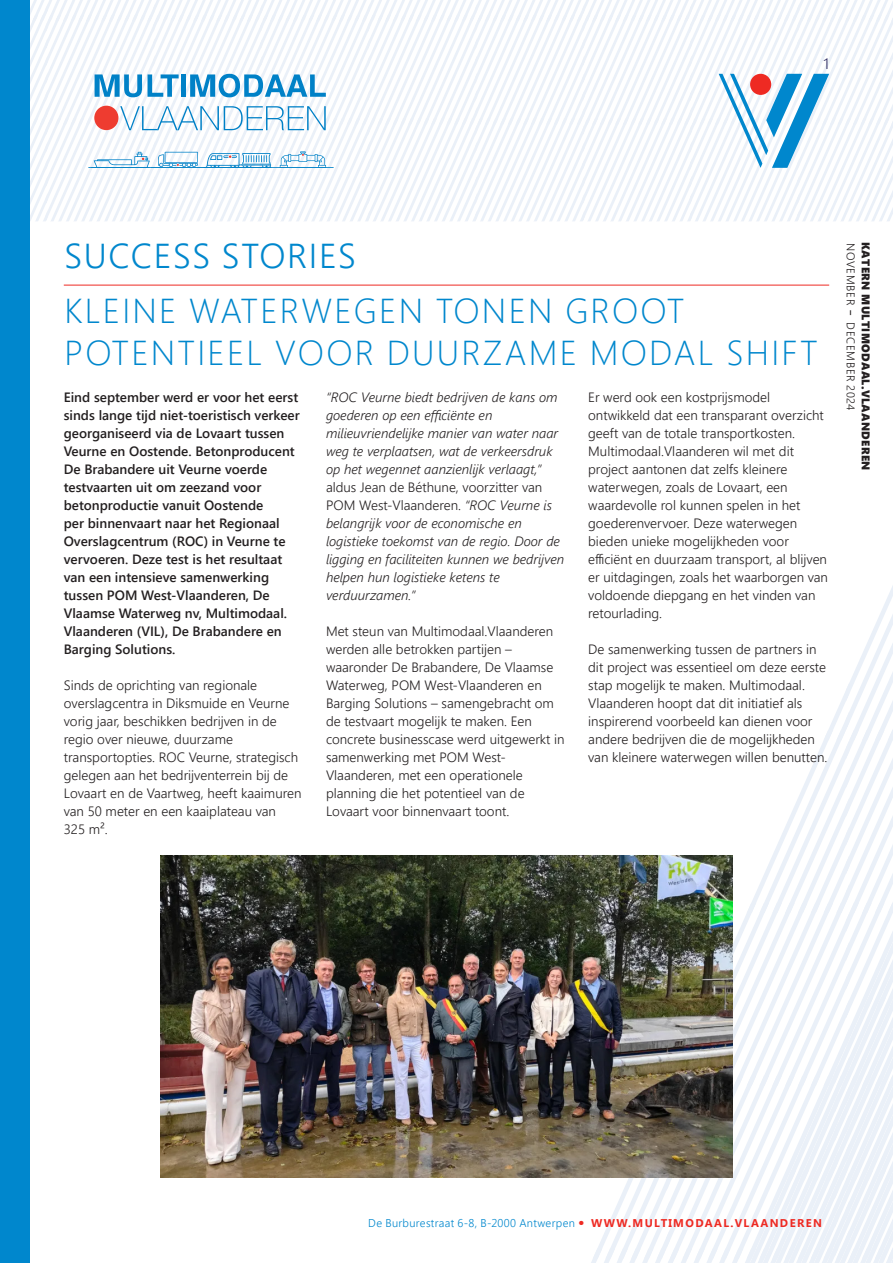
<style>
.page{position:relative;width:893px;height:1263px;background:#fff}
.page>*{position:absolute;margin:0;border:0;box-sizing:border-box;transform-origin:0 0}
.T1_subheader{font:300 34.5px/41.4px "Segoe UI";letter-spacing:.065em;color:#0087cd}
.T1_header{font:300 34.5px "Segoe UI";letter-spacing:.05em;color:#0087cd}
.t1{font:300 15px "Segoe UI";color:#29265d}
.body{font:300 13.5px/18px "Segoe UI";color:#231f20}
.Inleiding{font:600 13.5px/18px "Segoe UI";color:#231f20}
.body-2{font:italic 300 13.5px/18px "Segoe UI";color:#231f20}
.t2{font:300 11.25px "Segoe UI";letter-spacing:.025em;color:#0087cd}
.t3{font:11.25px "Segoe UI Black";letter-spacing:.03em;color:#231f20}
.t4{font:300 11.25px "Segoe UI";letter-spacing:.065em;color:#231f20}
.s1{font-style:normal}
.s2{font-size:18px}
.s3{font-size:18px;color:#ee2a23}
.s4{font-weight:700;color:#ee2a23}
</style>
<div class="page">
<svg style="left:562px;top:586px;width:331px;height:677px"></svg>
<div style="left:0;top:0;width:30px;height:1263px;background:#0087cd"></div>
<svg style="left:30px;top:0;width:863px;height:221px"></svg>
<hr style="left:64px;top:285px;width:765px;height:1px;background:#ee2a23">
<img style="left:160px;top:856px;width:573px;height:322px">
<p class="t1" style="left:824px;top:50px;width:7px">1</p>
<p class="T1_header" style="left:64px;top:223px;width:293px">SUCCESS STORIES</p>
<p class="T1_subheader" style="left:64px;top:287px;width:755px">KLEINE WATERWEGEN TONEN GROOT<br>POTENTIEEL VOOR DUURZAME MODAL SHIFT</p>
<p class="Inleiding" style="left:64px;top:387px;width:237px">Eind september werd er voor het eerst sinds lange tijd niet-toeristisch verkeer georganiseerd via de Lovaart tussen Veurne en Oostende. Betonproducent De Brabandere uit Veurne voerde testvaarten uit om zeezand voor betonproductie vanuit Oostende<br>per binnenvaart naar het Regionaal Overslagcentrum (ROC) in Veurne te vervoeren. Deze test is het resultaat van een intensieve samenwerking tussen POM West-Vlaanderen, De Vlaamse Waterweg nv, Multimodaal.<br>Vlaanderen (VIL), De Brabandere en Barging Solutions.</p>
<p class="body" style="left:64px;top:675px;width:239px">Sinds de oprichting van regionale overslagcentra in Diksmuide en Veurne vorig jaar, beschikken bedrijven in de regio over nieuwe, duurzame transportopties. ROC Veurne, strategisch gelegen aan het bedrijventerrein bij de Lovaart en de Vaartweg, heeft kaaimuren van 50 meter en een kaaiplateau van<br>325 m².</p>
<p class="body-2" style="left:326px;top:386px;width:240px">“ROC Veurne biedt bedrijven de kans om goederen op een efficiënte en milieuvriendelijke manier van water naar weg te verplaatsen, wat de verkeersdruk op het wegennet aanzienlijk verlaagt,” <span class="s1">aldus Jean de Béthune, voorzitter van POM West-Vlaanderen.</span> “ROC Veurne is belangrijk voor de economische en logistieke toekomst van de regio. Door de ligging en faciliteiten kunnen we bedrijven helpen hun logistieke ketens te verduurzamen.”</p>
<p class="body" style="left:326px;top:621px;width:240px">Met steun van Multimodaal.Vlaanderen werden alle betrokken partijen – waaronder De Brabandere, De Vlaamse Waterweg, POM West-Vlaanderen en Barging Solutions – samengebracht om de testvaart mogelijk te maken. Een concrete businesscase werd uitgewerkt in samenwerking met POM West-Vlaanderen, met een operationele planning die het potentieel van de Lovaart voor binnenvaart toont.</p>
<p class="body" style="left:588px;top:387px;width:237px">Er werd ook een kostprijsmodel ontwikkeld dat een transparant overzicht geeft van de totale transportkosten.</p>
<p class="body" style="left:588px;top:441px;width:241px">Multimodaal.Vlaanderen wil met dit project aantonen dat zelfs kleinere waterwegen, zoals de Lovaart, een waardevolle rol kunnen spelen in het goederenvervoer. Deze waterwegen bieden unieke mogelijkheden voor efficiënt en duurzaam transport, al blijven er uitdagingen, zoals het waarborgen van voldoende diepgang en het vinden van retourlading.</p>
<p class="body" style="left:588px;top:639px;width:241px">De samenwerking tussen de partners in dit project was essentieel om deze eerste stap mogelijk te maken. Multimodaal.<br>Vlaanderen hoopt dat dit initiatief als inspirerend voorbeeld kan dienen voor andere bedrijven die de mogelijkheden van kleinere waterwegen willen benutten.</p>
<p class="t4" style="left:861px;top:243px;width:169px;rotate:90deg">NOVEMBER <span class="s2">-</span> DECEMBER 2024</p>
<p class="t3" style="left:874px;top:242px;width:230px;rotate:90deg">KATERN MULTIMODAAL.VLAANDEREN</p>
<p class="t2" style="left:368px;top:1212px;width:455px">De Burburestraat 6-8, B-2000 Antwerpen <span class="s3">•</span> <span class="s4">WWW.MULTIMODAAL.VLAANDEREN</span></p>
</div>
